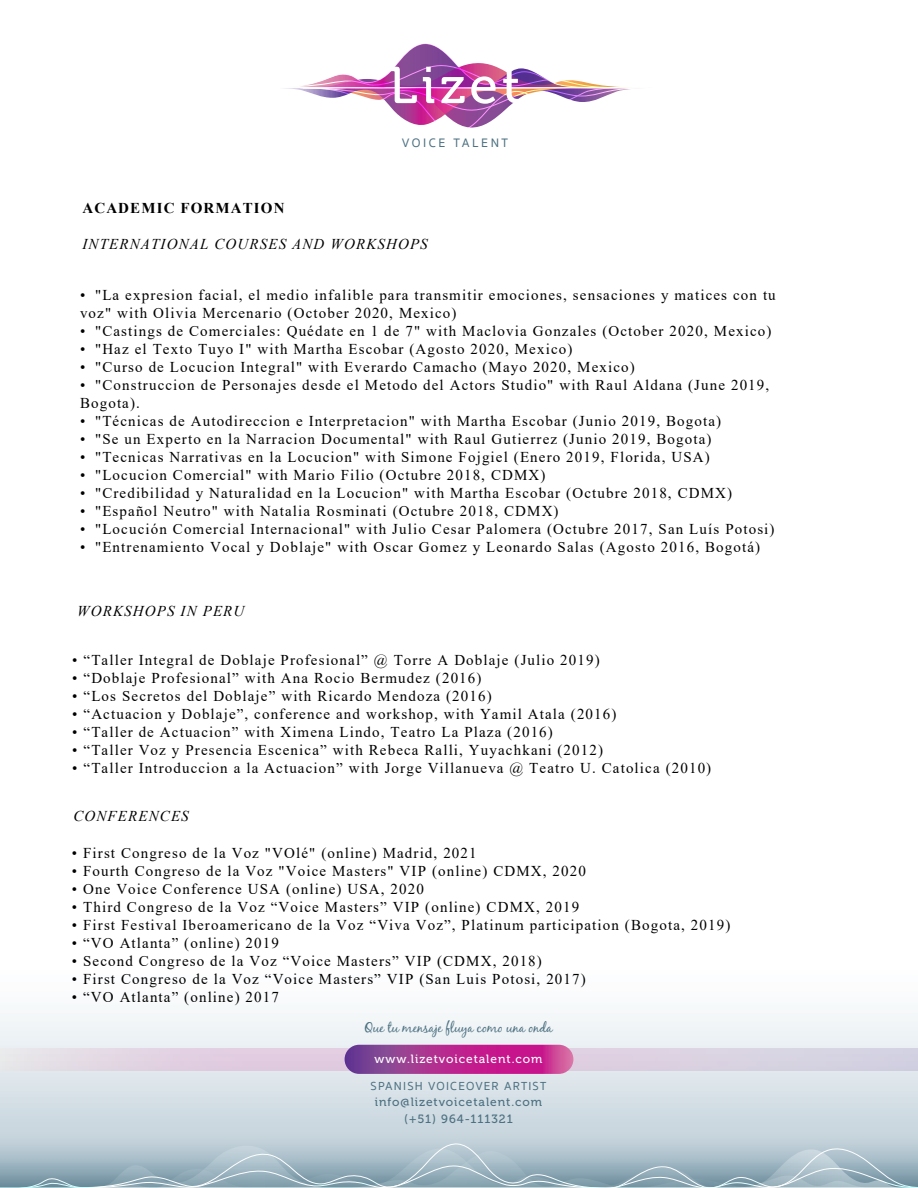
<style>
.page{position:relative;width:918px;height:1188px;background:#fff}
.page>*{position:absolute;margin:0;border:0;box-sizing:border-box;transform-origin:0 0}
.t1{font:15px/18px "Times New Roman";letter-spacing:.075em;color:#000}
.t2{font:15px "Times New Roman";letter-spacing:.075em;color:#000}
.t3{font:italic 15px "Times New Roman";letter-spacing:.075em;color:#000}
.t4{font:italic 15px "Times New Roman";letter-spacing:.075em;color:#000}
.t5{font:700 15px "Times New Roman";letter-spacing:.075em;color:#000}
.t6{font:13.65px "Black Jack";color:#4d7182}
.t7{font:500 12.6px "Sukhumvit Set";letter-spacing:.2em;color:#4d7182}
.t8{font:12px/16.5px "Museo 500";letter-spacing:.08em;color:#4d7182;text-align:center}
.t9{font:12px "Museo 500";letter-spacing:.08em;color:#fff}
.t10{font:500 12px "Sukhumvit Set";letter-spacing:.1em;color:#4d7182}
.s1{font-style:inherit}
</style>
<div class="page">
<svg style="left:0;top:1013px;width:918px;height:131px"></svg>
<svg style="left:0;top:1144px;width:918px;height:43px;background:#a3b9c4"></svg>
<svg style="left:0;top:1049px;width:918px;height:22px;background:#ddd2e1"></svg>
<svg style="left:345px;top:1045px;width:228px;height:29px;background:#af2f91"></svg>
<img style="left:284px;top:43px;width:346px;height:85px">
<p class="t7" style="left:402px;top:134px;width:108px">VOICE TALENT</p>
<p class="t5" style="left:82px;top:197px;width:204px">ACADEMIC FORMATION</p>
<p class="t3" style="left:82px;top:234px;width:347px">INTERNATIONAL <span class="s1">COURSES AND</span> WORKSHOPS</p>
<p class="t1" style="left:80px;top:286px;width:697px">• "La expresion facial, el medio infalible para transmitir emociones, sensaciones y matices con tu voz" with Olivia Mercenario (October 2020, Mexico)</p>
<p class="t1" style="left:80px;top:322px;width:693px">• "Castings de Comerciales: Quédate en 1 de 7" with Maclovia Gonzales (October 2020, Mexico)</p>
<p class="t1" style="left:80px;top:340px;width:494px">• "Haz el Texto Tuyo I" with Martha Escobar (Agosto 2020, Mexico)</p>
<p class="t1" style="left:80px;top:358px;width:556px">• "Curso de Locucion Integral" with Everardo Camacho (Mayo 2020, Mexico)</p>
<p class="t1" style="left:80px;top:376px;width:691px">• "Construccion de Personajes desde el Metodo del Actors Studio" with Raul Aldana (June 2019,<br>Bogota).</p>
<p class="t1" style="left:80px;top:412px;width:643px">• "Técnicas de Autodireccion e Interpretacion" with Martha Escobar (Junio 2019, Bogota)</p>
<p class="t1" style="left:80px;top:430px;width:633px">• "Se un Experto en la Narracion Documental" with Raul Gutierrez (Junio 2019, Bogota)</p>
<p class="t1" style="left:80px;top:448px;width:631px">• "Tecnicas Narrativas en la Locucion" with Simone Fojgiel (Enero 2019, Florida, USA)</p>
<p class="t1" style="left:80px;top:466px;width:467px">• "Locucion Comercial" with Mario Filio (Octubre 2018, CDMX)</p>
<p class="t1" style="left:80px;top:484px;width:654px">• "Credibilidad y Naturalidad en la Locucion" with Martha Escobar (Octubre 2018, CDMX)</p>
<p class="t1" style="left:80px;top:502px;width:480px">• "Español Neutro" with Natalia Rosminati (Octubre 2018, CDMX)</p>
<p class="t1" style="left:80px;top:520px;width:696px">• "Locución Comercial Internacional" with Julio Cesar Palomera (Octubre 2017, San Luís Potosi)</p>
<p class="t1" style="left:80px;top:538px;width:682px">• "Entrenamiento Vocal y Doblaje" with Oscar Gomez y Leonardo Salas (Agosto 2016, Bogotá)</p>
<p class="t4" style="left:77px;top:601px;width:169px">WORKSHOPS IN PERU</p>
<p class="t1" style="left:72px;top:650px;width:529px">• “Taller Integral de Doblaje Profesional” <span class="s1">@</span> Torre A Doblaje (Julio 2019)</p>
<p class="t1" style="left:72px;top:668px;width:411px">• “Doblaje Profesional” <span class="s1">with</span> Ana Rocio Bermudez (2016)</p>
<p class="t1" style="left:72px;top:686px;width:421px">• “Los Secretos del Doblaje” <span class="s1">with</span> Ricardo Mendoza (2016)</p>
<p class="t1" style="left:72px;top:704px;width:546px">• “Actuacion y Doblaje”<span class="s1">, conference and workshop, with</span> Yamil Atala (2016)</p>
<p class="t1" style="left:72px;top:722px;width:482px">• “Taller de Actuacion” <span class="s1">with</span> Ximena Lindo, Teatro La Plaza (2016)</p>
<p class="t1" style="left:72px;top:740px;width:532px">• “Taller Voz y Presencia Escenica” <span class="s1">with</span> Rebeca Ralli<span class="s1">,</span> Yuyachkani <span class="s1">(</span>2012<span class="s1">)</span></p>
<p class="t1" style="left:72px;top:758px;width:640px">• <span class="s1">“</span>Taller <span class="s1">Introducci</span>o<span class="s1">n a la Actuaci</span>o<span class="s1">n” with</span> Jorge Villanueva @ Teatro U. Catolica (2010)</p>
<p class="t4" style="left:73px;top:806px;width:117px">CONFERENCES</p>
<p class="t2" style="left:72px;top:842px;width:406px"><span class="s1">•</span> First Congreso de la Voz "VOlé" (online) Madrid, 2021</p>
<p class="t1" style="left:72px;top:861px;width:516px">• Fourth Congreso de la Voz "Voice Masters" VIP (online) CDMX, 2020</p>
<p class="t1" style="left:72px;top:879px;width:354px">• One Voice Conference USA (online) USA, 2020</p>
<p class="t1" style="left:72px;top:897px;width:509px">• Third Congreso de la Voz “Voice Masters” VIP (online) CDMX, 2019</p>
<p class="t1" style="left:72px;top:915px;width:660px">• <span class="s1">First</span> Festival Iberoamericano de la Voz “Viva Voz”, Platinum <span class="s1">participation</span> (Bogota, 2019)</p>
<p class="t1" style="left:72px;top:933px;width:209px">• “VO Atlanta” (online) 2019</p>
<p class="t1" style="left:72px;top:951px;width:472px">• <span class="s1">Second</span> Congreso de la Voz “Voice Masters” VIP (CDMX, 2018)</p>
<p class="t1" style="left:72px;top:969px;width:515px">• <span class="s1">First</span> Congreso de la Voz “Voice Masters” <span class="s1">VIP</span> (San Luis Potosi, 201<span class="s1">7</span>)</p>
<p class="t1" style="left:72px;top:987px;width:209px">• “VO Atlanta” (online) 2017</p>
<p class="t6" style="left:365px;top:1020px;width:189px">Que tu mensaje fluya como una onda</p>
<p class="t9" style="left:375px;top:1053px;width:169px">www.lizetvoicetalent.com</p>
<p class="t8" style="left:375px;top:1094px;width:169px">info@lizetvoicetalent.com (+51) 964-111321</p>
<p class="t10" style="left:370px;top:1077px;width:177px">SPANISH VOICEOVER ARTIST</p>
</div>
